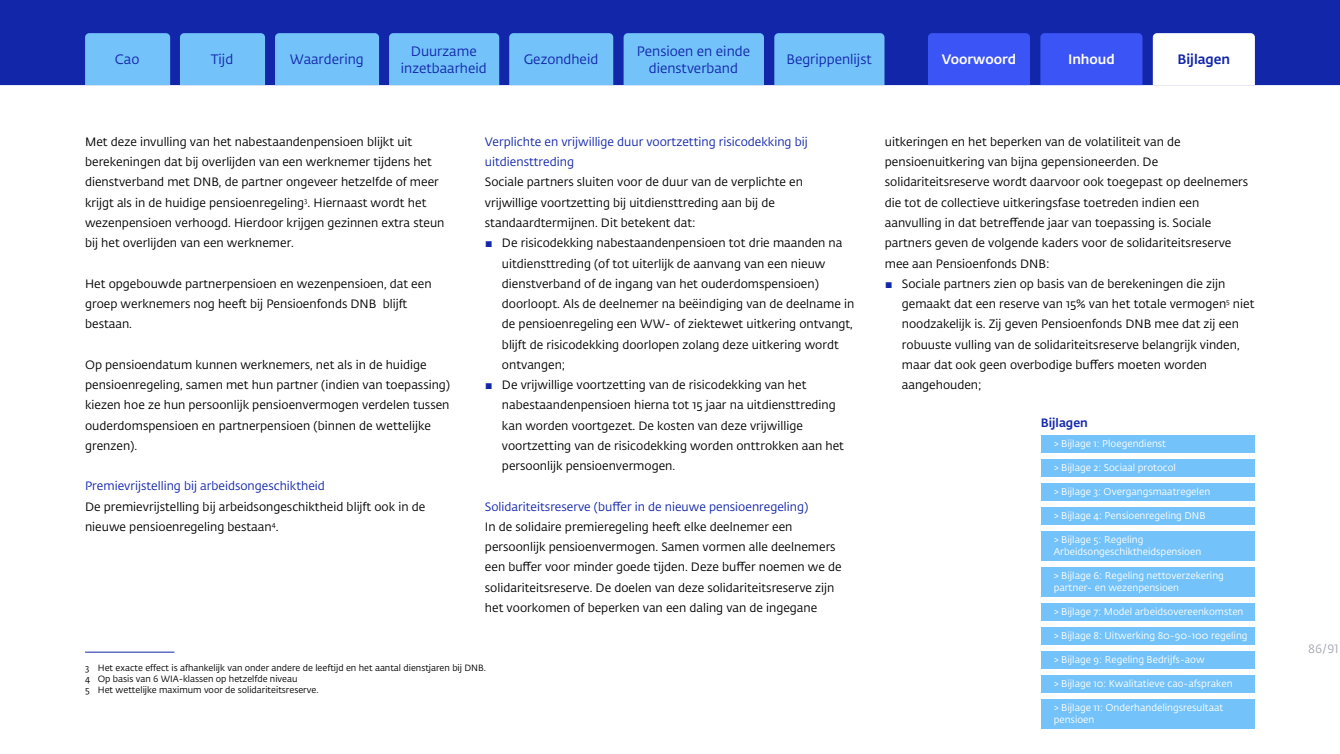
<style>
.page{position:relative;width:1340px;height:754px;background:#fff}
.page>*{position:absolute;margin:0;border:0;box-sizing:border-box;transform-origin:0 0}
.t1{font:13.5px/16.5px "DNB Fedra";color:#1226aa;text-align:center}
.t2{font:500 13.5px "DNB Fedra";color:#fff}
.t3{font:500 13.5px "DNB Fedra";color:#1226aa}
.P_Broodtekst{font:12px/20.2px "DNB Fedra";color:#000}
.P_Tussenkop{font:12px/20.2px "DNB Fedra";color:#1226aa}
.t4{font:500 12px "DNB Fedra";color:#1226aa}
.t5{font:12px "DNB Fedra";color:#a4a6b2}
.t6{font:9.75px/12px "DNB Fedra";color:#fff}
.Voetnoot{font:9px "DNB Fedra";color:#000}
.s1{font-size:10.5px;color:#1226aa}
</style>
<div class="page">
<div style="left:0;top:0;width:1339px;height:85px;background:#1226aa"></div>
<div style="left:928px;top:33px;width:102px;height:52px;background:#3b54f5"></div>
<div style="left:1040px;top:33px;width:102px;height:52px;background:#3b54f5"></div>
<div style="left:180px;top:33px;width:85px;height:52px;background:#73c2fa"></div>
<div style="left:509px;top:33px;width:104px;height:52px;background:#73c2fa"></div>
<div style="left:275px;top:33px;width:104px;height:52px;background:#73c2fa"></div>
<div style="left:623px;top:33px;width:141px;height:52px;background:#73c2fa"></div>
<div style="left:389px;top:33px;width:110px;height:52px;background:#73c2fa"></div>
<div style="left:774px;top:33px;width:110px;height:52px;background:#73c2fa"></div>
<div style="left:85px;top:33px;width:85px;height:52px;background:#73c2fa"></div>
<svg style="left:1152px;top:33px;width:102px;height:52px"></svg>
<div style="left:1040px;top:435px;width:214px;height:18px;background:#73c2fa"></div>
<div style="left:1040px;top:459px;width:214px;height:17px;background:#73c2fa"></div>
<div style="left:1040px;top:567px;width:214px;height:30px;background:#73c2fa"></div>
<div style="left:1040px;top:483px;width:214px;height:17px;background:#73c2fa"></div>
<div style="left:1040px;top:603px;width:214px;height:18px;background:#73c2fa"></div>
<div style="left:1040px;top:507px;width:214px;height:17px;background:#73c2fa"></div>
<div style="left:1040px;top:627px;width:214px;height:18px;background:#73c2fa"></div>
<div style="left:1040px;top:531px;width:214px;height:30px;background:#73c2fa"></div>
<div style="left:1040px;top:651px;width:214px;height:18px;background:#73c2fa"></div>
<div style="left:1040px;top:675px;width:214px;height:18px;background:#73c2fa"></div>
<div style="left:1040px;top:699px;width:214px;height:30px;background:#73c2fa"></div>
<hr style="left:85px;top:651px;width:89px;height:1px;background:#1226aa">
<p class="t1" style="left:636px;top:43px;width:115px">Pensioen en einde dienstverband</p>
<p class="t1" style="left:401px;top:43px;width:87px">Duurzame inzetbaarheid</p>
<p class="t1" style="left:115px;top:52px;width:26px">Cao</p>
<p class="t1" style="left:786px;top:52px;width:87px">Begrippenlijst</p>
<p class="t3" style="left:1177px;top:51px;width:54px">Bijlagen</p>
<p class="t1" style="left:211px;top:52px;width:24px">Tijd</p>
<p class="t1" style="left:290px;top:52px;width:75px">Waardering</p>
<p class="t1" style="left:523px;top:52px;width:76px">Gezondheid</p>
<p class="t2" style="left:941px;top:51px;width:76px">Voorwoord</p>
<p class="t2" style="left:1068px;top:51px;width:48px">Inhoud</p>
<p class="P_Broodtekst" style="left:85px;top:132px;width:361px">Met deze invulling van het nabestaandenpensioen blijkt uit berekeningen dat bij overlijden van een werknemer tijdens het dienstverband met DNB, de partner ongeveer hetzelfde of meer krijgt als in de huidige pensioenregeling<sup>3</sup>. Hiernaast wordt het wezenpensioen verhoogd. Hierdoor krijgen gezinnen extra steun bij het overlijden van een werknemer.</p>
<p class="P_Broodtekst" style="left:85px;top:273px;width:348px">Het opgebouwde partnerpensioen en wezenpensioen, dat een groep werknemers nog heeft bij Pensioenfonds DNB blijft bestaan.</p>
<p class="P_Broodtekst" style="left:85px;top:354px;width:366px">Op pensioendatum kunnen werknemers, net als in de huidige pensioenregeling, samen met hun partner (indien van toepassing) kiezen hoe ze hun persoonlijk pensioenvermogen verdelen tussen ouderdomspensioen en partnerpensioen (binnen de wettelijke grenzen).</p>
<p class="P_Tussenkop" style="left:85px;top:476px;width:241px">Premievrijstelling bij arbeidsongeschiktheid</p>
<p class="P_Broodtekst" style="left:85px;top:496px;width:342px">De premievrijstelling bij arbeidsongeschiktheid blijft ook in de nieuwe pensioenregeling bestaan<sup>4</sup>.</p>
<p class="P_Tussenkop" style="left:485px;top:132px;width:324px">Verplichte en vrijwillige duur voortzetting risicodekking bij uitdiensttreding</p>
<p class="P_Broodtekst" style="left:485px;top:172px;width:319px">Sociale partners sluiten voor de duur van de verplichte en vrijwillige voortzetting bij uitdiensttreding aan bij de standaardtermijnen. Dit betekent dat:</p>
<p class="P_Broodtekst" style="left:502px;top:233px;width:354px;text-indent:-17px"><span class="s1">▪</span> De risicodekking nabestaandenpensioen tot drie maanden na uitdiensttreding (of tot uiterlijk de aanvang van een nieuw dienstverband of de ingang van het ouderdomspensioen) doorloopt. Als de deelnemer na beëindiging van de deelname in de pensioenregeling een WW- of ziektewet uitkering ontvangt, blijft de risicodekking doorlopen zolang deze uitkering wordt ontvangen;</p>
<p class="P_Broodtekst" style="left:502px;top:375px;width:343px;text-indent:-17px"><span class="s1">▪</span> De vrijwillige voortzetting van de risicodekking van het nabestaandenpensioen hierna tot 15 jaar na uitdiensttreding kan worden voortgezet. De kosten van deze vrijwillige voortzetting van de risicodekking worden onttrokken aan het persoonlijk pensioenvermogen.</p>
<p class="P_Tussenkop" style="left:485px;top:496px;width:325px">Solidariteitsreserve (buffer in de nieuwe pensioenregeling)</p>
<p class="P_Broodtekst" style="left:485px;top:516px;width:358px">In de solidaire premieregeling heeft elke deelnemer een persoonlijk pensioenvermogen. Samen vormen alle deelnemers een buffer voor minder goede tijden. Deze buffer noemen we de solidariteitsreserve. De doelen van deze solidariteitsreserve zijn het voorkomen of beperken van een daling van de ingegane</p>
<p class="Voetnoot" style="left:85px;top:662px;width:402px">3 Het exacte effect is afhankelijk van onder andere de leeftijd en het aantal dienstjaren bij DNB.</p>
<p class="Voetnoot" style="left:85px;top:673px;width:214px">4 Op basis van 6 WIA-klassen op hetzelfde niveau</p>
<p class="Voetnoot" style="left:85px;top:684px;width:235px">5 Het wettelijke maximum voor de solidariteitsreserve.</p>
<p class="P_Broodtekst" style="left:884px;top:132px;width:365px">uitkeringen en het beperken van de volatiliteit van de pensioenuitkering van bijna gepensioneerden. De solidariteitsreserve wordt daarvoor ook toegepast op deelnemers die tot de collectieve uitkeringsfase toetreden indien een aanvulling in dat betreffende jaar van toepassing is. Sociale partners geven de volgende kaders voor de solidariteitsreserve mee aan Pensioenfonds DNB:</p>
<p class="P_Broodtekst" style="left:901px;top:273px;width:354px;text-indent:-17px"><span class="s1">▪</span> Sociale partners zien op basis van de berekeningen die zijn gemaakt dat een reserve van 15% van het totale vermogen<sup>5</sup> niet noodzakelijk is. Zij geven Pensioenfonds DNB mee dat zij een robuuste vulling van de solidariteitsreserve belangrijk vinden, maar dat ook geen overbodige buffers moeten worden aangehouden;</p>
<p class="t4" style="left:1040px;top:415px;width:48px">Bijlagen</p>
<p class="t6" style="left:1053px;top:437px;width:114px">&gt; Bijlage 1: Ploegendienst</p>
<p class="t6" style="left:1053px;top:461px;width:124px">&gt; Bijlage 2: Sociaal protocol</p>
<p class="t6" style="left:1053px;top:485px;width:158px">&gt; Bijlage 3: Overgangsmaatregelen</p>
<p class="t6" style="left:1053px;top:509px;width:153px">&gt; Bijlage 4: Pensioenregeling DNB</p>
<p class="t6" style="left:1053px;top:533px;width:149px">&gt; Bijlage 5: Regeling<br>Arbeidsongeschiktheidspensioen</p>
<p class="t6" style="left:1053px;top:570px;width:172px">&gt; Bijlage 6: Regeling nettoverzekering partner- en wezenpensioen</p>
<p class="t6" style="left:1053px;top:606px;width:191px">&gt; Bijlage 7: Model arbeidsovereenkomsten</p>
<p class="t6" style="left:1053px;top:630px;width:195px">&gt; Bijlage 8: Uitwerking 80-90-100 regeling</p>
<p class="t6" style="left:1053px;top:654px;width:152px">&gt; Bijlage 9: Regeling Bedrijfs-aow</p>
<p class="t6" style="left:1053px;top:678px;width:180px">&gt; Bijlage 10: Kwalitatieve cao-afspraken</p>
<p class="t6" style="left:1053px;top:702px;width:171px">&gt; Bijlage 11: Onderhandelingsresultaat pensioen</p>
<p class="t5" style="left:1307px;top:641px;width:32px">86/91</p>
</div>
